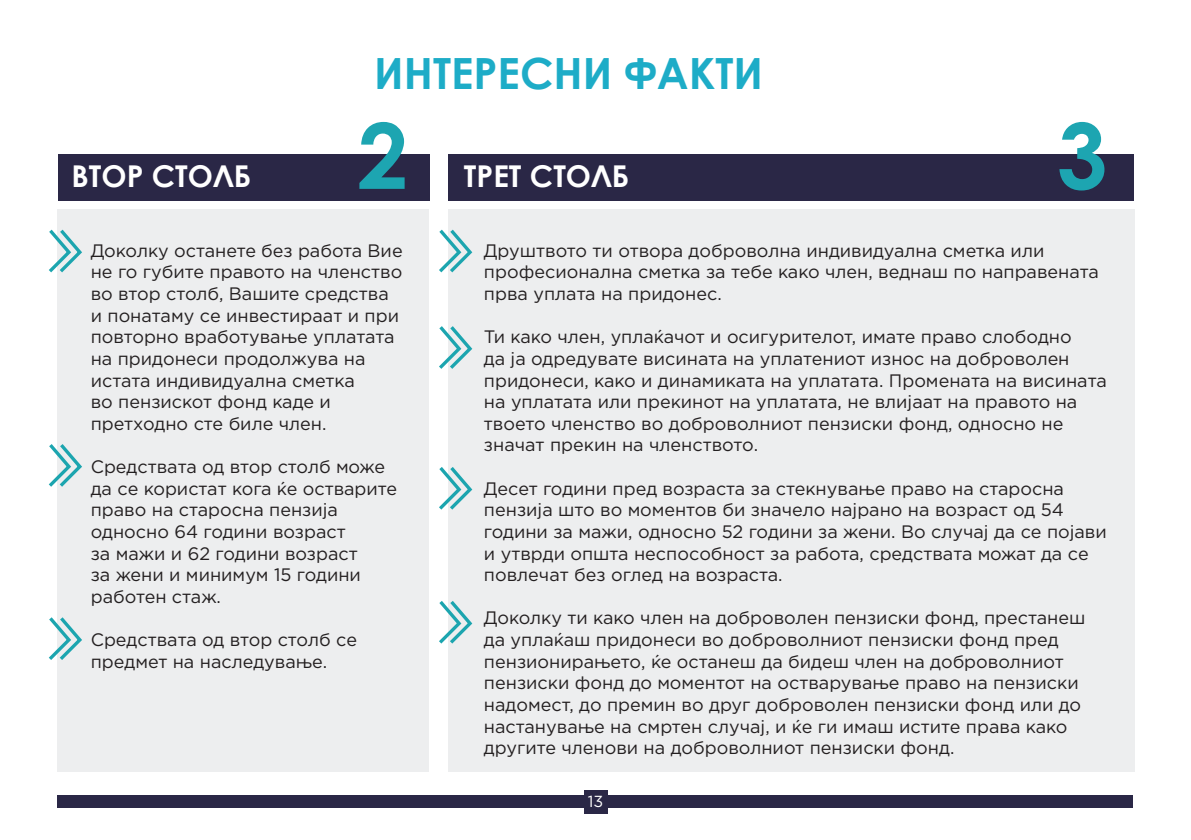
<style>
.page{position:relative;width:1191px;height:840px;background:#fff}
.page>*{position:absolute;margin:0;border:0;box-sizing:border-box;transform-origin:0 0}
.t1{font:700 90.8px "Century Gothic";color:#1da5b1}
.t2{font:700 43px "Century Gothic";color:#1dacc7}
.t3{font:700 30px "Century Gothic";color:#fff}
.t4{font:18px/21.6px "Gotham Pro";color:#231f20}
.t5{font:16px "Gotham Pro";color:#fff}
</style>
<div class="page">
<div style="left:58px;top:795px;width:1075px;height:12px;background:#2a2746"></div>
<div style="left:584px;top:789px;width:23px;height:23px;background:#2a2746"></div>
<div style="left:448px;top:154px;width:686px;height:46px;background:#2a2746"></div>
<div style="left:58px;top:209px;width:371px;height:562px;background:#edeeef"></div>
<div style="left:448px;top:209px;width:686px;height:562px;background:#edeeef"></div>
<div style="left:58px;top:154px;width:371px;height:46px;background:#2a2746"></div>
<svg style="left:439px;top:229px;width:34px;height:44px"></svg>
<svg style="left:49px;top:227px;width:33px;height:47px"></svg>
<svg style="left:48px;top:442px;width:34px;height:46px"></svg>
<svg style="left:48px;top:615px;width:34px;height:46px"></svg>
<svg style="left:439px;top:326px;width:34px;height:43px"></svg>
<svg style="left:439px;top:467px;width:34px;height:43px"></svg>
<svg style="left:439px;top:601px;width:34px;height:43px"></svg>
<h3 class="t3" style="left:71px;top:153px;width:181px">ВТОР СТОЛБ</h3>
<h2 class="t2" style="left:374px;top:41px;width:390px">ИНТЕРЕСНИ ФАКТИ</h2>
<h1 class="t1" style="left:357px;top:87px;width:52px">2</h1>
<h1 class="t1" style="left:1056px;top:87px;width:52px">3</h1>
<h3 class="t3" style="left:464px;top:153px;width:167px">ТРЕТ СТОЛБ</h3>
<p class="t4" style="left:91px;top:239px;width:313px">Доколку останете без работа Вие не го губите правото на членство во втор столб, Вашите средства и понатаму се инвестираат и при повторно вработување уплатата на придонеси продолжува на истата индивидуална сметка<br>во пензискот фонд каде и претходно сте биле член.</p>
<p class="t4" style="left:91px;top:455px;width:308px">Средствата од втор столб може да се користат кога ќе остварите право на старосна пензија односно 64 години возраст<br>за мажи и 62 години возраст<br>за жени и минимум 15 години работен стаж.</p>
<p class="t4" style="left:91px;top:628px;width:268px">Средствата од втор столб се предмет на наследување.</p>
<p class="t4" style="left:484px;top:239px;width:616px">Друштвото ти отвора доброволна индивидуална сметка или професионална сметка за тебе како член, веднаш по направената прва уплата на придонес.</p>
<p class="t4" style="left:484px;top:326px;width:624px">Ти како член, уплаќачот и осигурителот, имате право слободно<br>да ја одредувате висината на уплатениот износ на доброволен придонеси, како и динамиката на уплатата. Промената на висината на уплатата или прекинот на уплатата, не влијаат на правото на твоето членство во доброволниот пензиски фонд, односно не значат прекин на членството.</p>
<p class="t4" style="left:484px;top:477px;width:624px">Десет години пред возраста за стекнување право на старосна пензија што во моментов би значело најрано на возраст од 54 години за мажи, односно 52 години за жени. Во случај да се појави и утврди општа неспособност за работа, средствата можат да се повлечат без оглед на возраста.</p>
<p class="t4" style="left:484px;top:607px;width:603px">Доколку ти како член на доброволен пензиски фонд, престанеш да уплаќаш придонеси во доброволниот пензиски фонд пред пензионирањето, ќе останеш да бидеш член на доброволниот пензиски фонд до моментот на остварување право на пензиски надомест, до премин во друг доброволен пензиски фонд или до настанување на смртен случај, и ќе ги имаш истите права како другите членови на доброволниот пензиски фонд.</p>
<p class="t5" style="left:588px;top:792px;width:17px">13</p>
</div>
